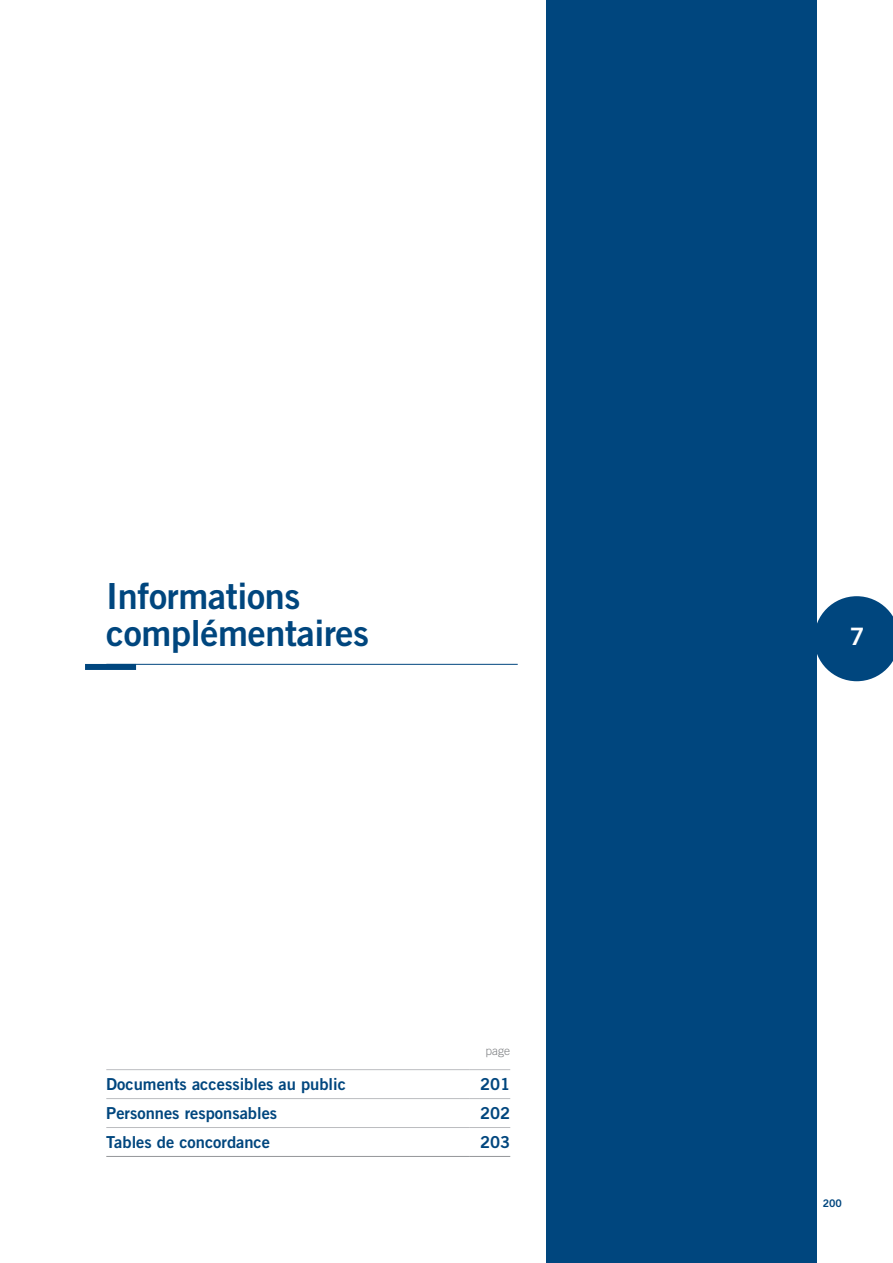
<style>
.page{position:relative;width:893px;height:1263px;background:#fff}
.page>*{position:absolute;margin:0;border:0;box-sizing:border-box;transform-origin:0 0}
.Titre_1{font:36px/37.5px "Trade Gothic LT Std Bd 2";letter-spacing:-.01em;color:#00467e}
.t1{font:24px "Trade Gothic LT Std Bd 2";color:#fff}
.texte_non_justifié{font:16.5px "Trade Gothic LT Std Bd 2";color:#00467e}
.t2{font:300 12px "Trade Gothic LT Std";color:#808285}
.t3{font:10.5px "Trade Gothic LT Std Bd 2";color:#00467e}
</style>
<div class="page">
<div style="left:546px;top:0;width:270px;height:1263px;background:#00467e"></div>
<div style="left:85px;top:664px;width:51px;height:6px;background:#00467e"></div>
<hr style="left:106px;top:664px;width:412px;height:1px;background:#00467e">
<svg style="left:816px;top:596px;width:77px;height:85px;background:#286392"></svg>
<hr style="left:106px;top:1156px;width:364px;height:1px;background:#939598">
<hr style="left:470px;top:1156px;width:40px;height:1px;background:#939598">
<hr style="left:106px;top:1069px;width:364px;height:1px;background:#bcbdc0">
<hr style="left:470px;top:1069px;width:40px;height:1px;background:#bcbdc0">
<hr style="left:106px;top:1098px;width:364px;height:1px;background:#bcbdc0">
<hr style="left:106px;top:1127px;width:364px;height:1px;background:#bcbdc0">
<hr style="left:470px;top:1098px;width:40px;height:1px;background:#bcbdc0">
<hr style="left:470px;top:1127px;width:40px;height:1px;background:#bcbdc0">
<p class="Titre_1" style="left:106px;top:576px;width:264px">Informations complémentaires</p>
<p class="t2" style="left:486px;top:1043px;width:26px">page</p>
<p class="texte_non_justifié" style="left:106px;top:1074px;width:241px">Documents accessibles au public</p>
<p class="texte_non_justifié" style="left:480px;top:1074px;width:32px">201</p>
<p class="texte_non_justifié" style="left:106px;top:1103px;width:172px">Personnes responsables</p>
<p class="texte_non_justifié" style="left:480px;top:1103px;width:32px">202</p>
<p class="texte_non_justifié" style="left:106px;top:1132px;width:165px">Tables de concordance</p>
<p class="texte_non_justifié" style="left:480px;top:1132px;width:32px">203</p>
<h2 class="t1" style="left:850px;top:621px;width:16px">7</h2>
<p class="t3" style="left:823px;top:1196px;width:21px">200</p>
</div>
